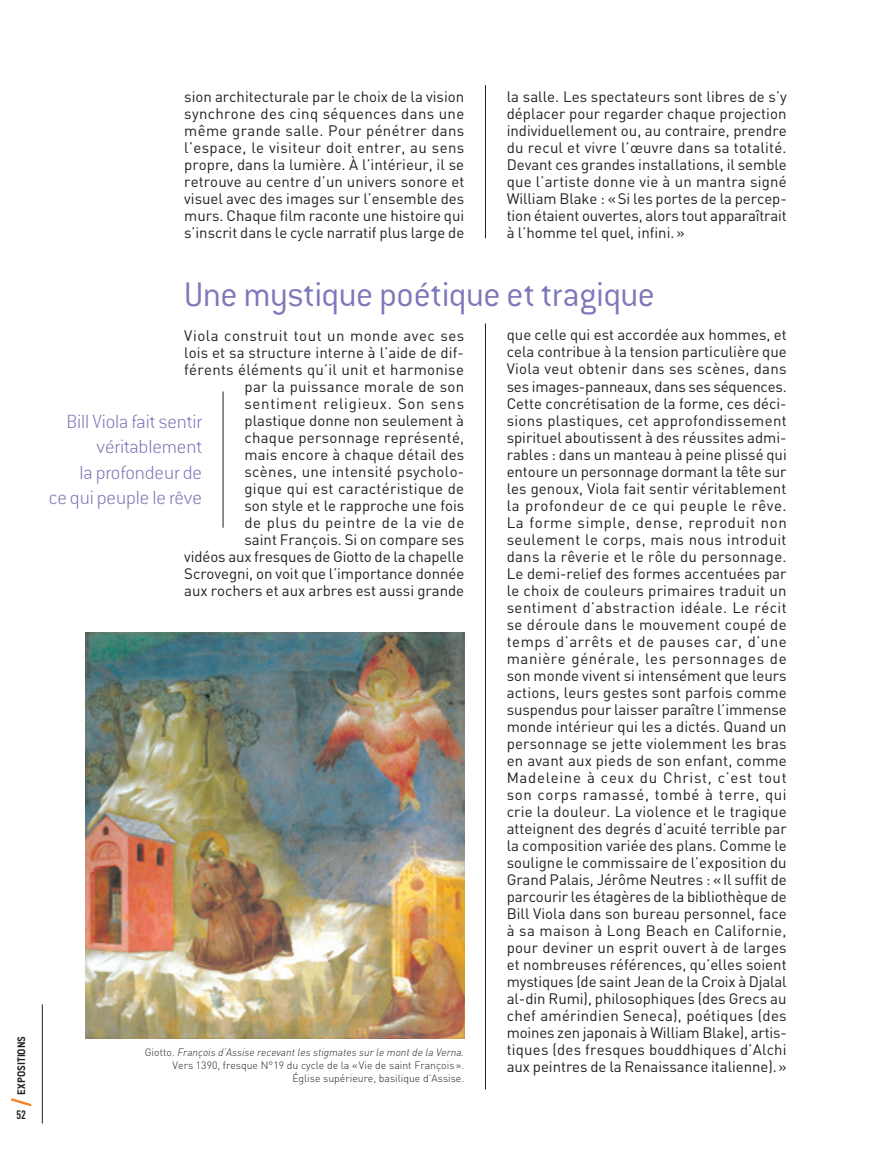
<style>
.page{position:relative;width:893px;height:1149px;background:#fff}
.page>*{position:absolute;margin:0;border:0;box-sizing:border-box;transform-origin:0 0}
.t1{font:300 37.5px "Conduit ITC";letter-spacing:-.015em;color:#7d78b8}
.t2{font:200 21px/25.5px "Conduit ITC";letter-spacing:-.005em;color:#7d78b8;text-align:right}
.t3{font:15px/17px "DIN";color:#231f20;text-align:justify}
.t4{font:700 12px "Conduit ITC";color:#231f20}
.t5{font:700 12px "DIN Cond";color:#231f20}
.t6{font:300 10.5px/12.6px "DIN";color:#231f20;text-align:right}
.s1{font-style:italic}
</style>
<div class="page">
<hr style="left:42px;top:1003px;width:1px;height:120px;background:#231f20">
<svg style="left:11px;top:1098px;width:20px;height:8px"></svg>
<hr style="left:485px;top:323px;width:1px;height:766px;background:#231f20">
<img style="left:85px;top:632px;width:379px;height:405px">
<hr style="left:485px;top:85px;width:1px;height:153px;background:#231f20">
<hr style="left:223px;top:391px;width:1px;height:136px;background:#231f20">
<p class="t4" style="left:14px;top:1094px;width:59px;rotate:-90deg">Expositions</p>
<p class="t5" style="left:16px;top:1107px;width:11px">52</p>
<p class="t3" style="left:184px;top:88px;width:282px">sion architecturale par le choix de la vision synchrone des cinq séquences dans une même grande salle. Pour pénétrer dans l’espace, le visiteur doit entrer, au sens propre, dans la lumière. À l’intérieur, il se retrouve au centre d’un univers sonore et visuel avec des images sur l’ensemble des murs. Chaque film raconte une histoire qui s’inscrit dans le cycle narratif plus large de</p>
<p class="t3" style="left:507px;top:88px;width:282px">la salle. Les spectateurs sont libres de s’y déplacer pour regarder chaque projection individuellement ou, au contraire, prendre du recul et vivre l’œuvre dans sa totalité.<br>Devant ces grandes installations, il semble que l’artiste donne vie à un mantra signé William Blake : «Si les portes de la percep&shy;tion étaient ouvertes, alors tout apparaîtrait à l’homme tel quel, infini.»</p>
<h1 class="t1" style="left:184px;top:272px;width:472px">Une mystique poétique et tragique</h1>
<p class="t3" style="left:184px;top:326px;width:282px;text-align:right">Viola construit tout un monde avec ses lois et sa structure interne à l’aide de dif&shy;férents éléments qu’il unit et harmonise par la puissance morale de son sentiment religieux. Son sens plastique donne non seulement à<br>chaque personnage représenté,<br>mais encore à chaque détail des<br>scènes, une intensité psycholo-<br>gique qui est caractéristique de<br>son style et le rapproche une fois<br>de plus du peintre de la vie de<br>saint François. Si on compare ses<br>vidéos aux fresques de Giotto de la chapelle Scrovegni, on voit que l’importance donnée aux rochers et aux arbres est aussi grande</p>
<h2 class="t2" style="left:49px;top:408px;width:155px">Bill Viola fait sentir véritablement<br>la profondeur de<br>ce qui peuple le rêve</h2>
<p class="t6" style="left:145px;top:1045px;width:321px">Giotto. <span class="s1">François d’Assise recevant les stigmates sur le mont de la Verna.<br></span>Vers 1390, fresque N°19 du cycle de la «Vie de saint François».<br>Église supérieure, basilique d’Assise.</p>
<p class="t3" style="left:507px;top:326px;width:282px">que celle qui est accordée aux hommes, et cela contribue à la tension particulière que Viola veut obtenir dans ses scènes, dans ses images-panneaux, dans ses séquences.<br>Cette concrétisation de la forme, ces déci&shy;sions plastiques, cet approfondissement spirituel aboutissent à des réussites admi&shy;rables : dans un manteau à peine plissé qui entoure un personnage dormant la tête sur les genoux, Viola fait sentir véritablement la profondeur de ce qui peuple le rêve.<br>La forme simple, dense, reproduit non seulement le corps, mais nous introduit dans la rêverie et le rôle du personnage.<br>Le demi-relief des formes accentuées par le choix de couleurs primaires traduit un sentiment d’abstraction idéale. Le récit se déroule dans le mouvement coupé de temps d’arrêts et de pauses car, d’une manière générale, les personnages de son monde vivent si intensément que leurs actions, leurs gestes sont parfois comme suspendus pour laisser paraître l’immense monde intérieur qui les a dictés. Quand un personnage se jette violemment les bras en avant aux pieds de son enfant, comme Madeleine à ceux du Christ, c’est tout son corps ramassé, tombé à terre, qui crie la douleur. La violence et le tragique atteignent des degrés d’acuité terrible par la composition variée des plans. Comme le souligne le commissaire de l’exposition du Grand Palais, Jérôme Neutres : «Il suffit de parcourir les étagères de la bibliothèque de Bill Viola dans son bureau personnel, face à sa maison à Long Beach en Californie, pour deviner un esprit ouvert à de larges et nombreuses références, qu’elles soient mystiques (de saint Jean de la Croix à Djalal al-din Rumi), philosophiques (des Grecs au chef amérindien Seneca), poétiques (des moines zen japonais à William Blake), artis&shy;tiques (des fresques bouddhiques d’Alchi aux peintres de la Renaissance italienne).»</p>
</div>
